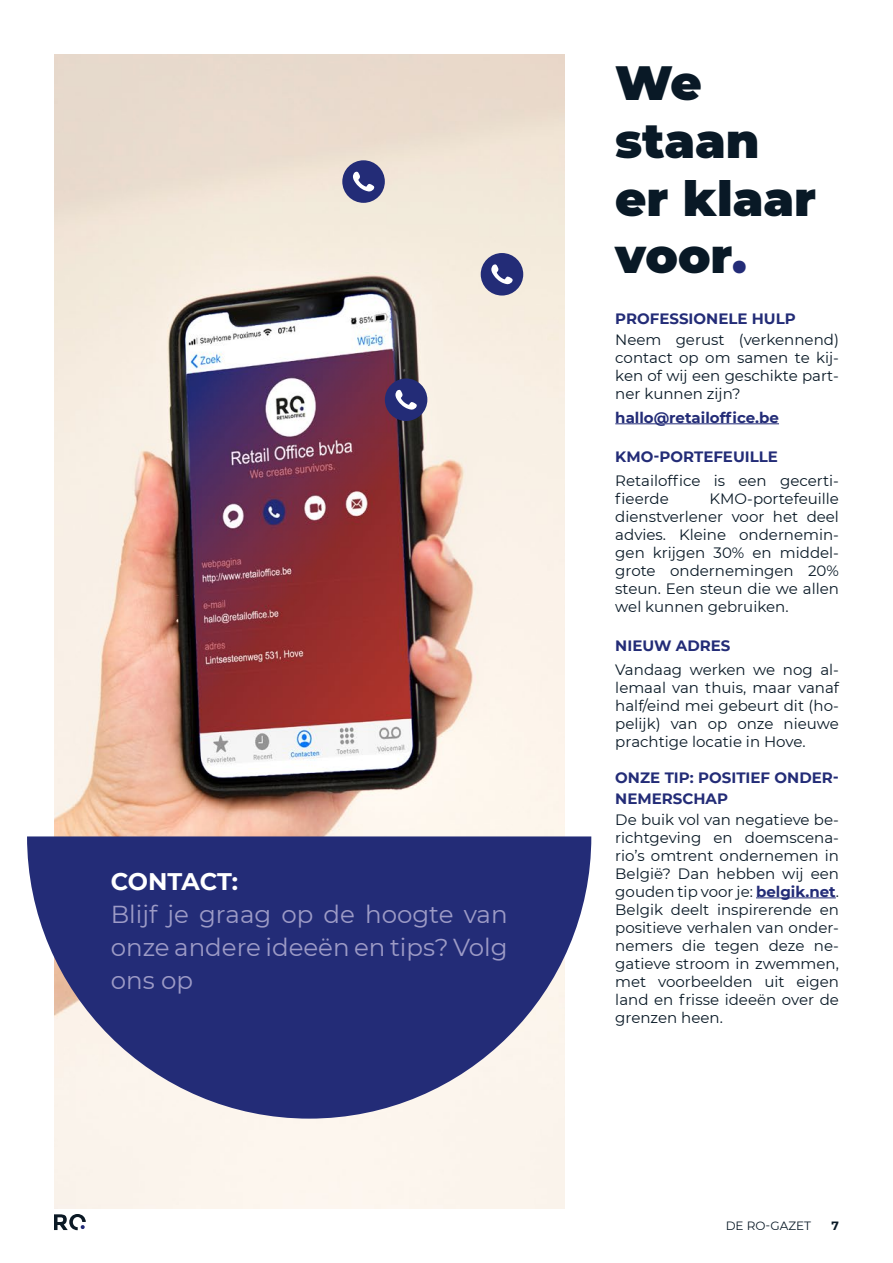
<style>
.page{position:relative;width:893px;height:1263px;background:#fff}
.page>*{position:absolute;margin:0;border:0;box-sizing:border-box;transform-origin:0 0}
.t1{font:900 48px/57.6px "Montserrat";color:#091926}
.t2{font:24.45px/33px "Montserrat";color:#9d9bc6;text-align:justify}
.t3{font:700 24px "Montserrat";letter-spacing:-.01em;color:#fff}
.t4{font:15px/18px "Montserrat";color:#091926;text-align:justify}
.t5{font:700 15px/21px "Montserrat";color:#232c77}
.t6{font:12px "Montserrat";color:#091926}
.t7{font:700 12px "Montserrat";color:#091926}
.s1{color:#232c77}
.s2{font-weight:700;color:#232c77}
</style>
<div class="page">
<img style="left:54px;top:54px;width:510px;height:1155px">
<div style="left:342px;top:160px;width:43px;height:43px;background:#232c77;border-radius:50%"></div>
<svg style="left:353px;top:171px;width:21px;height:21px"></svg>
<div style="left:385px;top:378px;width:42px;height:43px;background:#232c77;border-radius:50%"></div>
<svg style="left:395px;top:390px;width:22px;height:20px"></svg>
<div style="left:481px;top:253px;width:42px;height:43px;background:#232c77;border-radius:50%"></div>
<svg style="left:491px;top:264px;width:22px;height:20px"></svg>
<svg style="left:27px;top:836px;width:564px;height:282px;background:#515790"></svg>
<svg style="left:54px;top:1214px;width:32px;height:16px"></svg>
<hr style="left:615px;top:423px;width:164px;height:1px;background:#232c77">
<hr style="left:756px;top:897px;width:80px;height:1px;background:#232c77">
<h3 class="t3" style="left:111px;top:864px;width:129px">CONTACT:</h3>
<h2 class="t2" style="left:111px;top:897px;width:398px">Blijf je graag op de hoogte van onze andere ideeën en tips? Volg ons op</h2>
<h1 class="t1" style="left:615px;top:52px;width:202px">We staan er klaar voor<span class="s1">.</span></h1>
<p class="t5" style="left:615px;top:307px;width:182px">PROFESSIONELE HULP</p>
<p class="t4" style="left:615px;top:330px;width:225px">Neem gerust (verkennend) contact op om samen te kij&shy;ken of wij een geschikte part&shy;ner kunnen zijn?</p>
<p class="t5" style="left:615px;top:406px;width:165px">hallo@retailoffice.be</p>
<p class="t5" style="left:615px;top:445px;width:164px">KMO-PORTEFEUILLE</p>
<p class="t4" style="left:615px;top:471px;width:225px">Retailoffice is een gecerti&shy;fieerde</p>
<p class="t4" style="left:615px;top:489px;width:225px;text-indent:94px">KMO-portefeuille dienstverlener voor het deel advies. Kleine ondernemin&shy;gen krijgen 30% en middel&shy;grote ondernemingen 20% steun. Een steun die we allen wel kunnen gebruiken.</p>
<p class="t5" style="left:615px;top:634px;width:117px">NIEUW ADRES</p>
<p class="t4" style="left:615px;top:660px;width:225px">Vandaag werken we nog al&shy;lemaal van thuis, maar vanaf half/eind mei gebeurt dit (ho&shy;pelijk) van op onze nieuwe prachtige locatie in Hove.</p>
<p class="t5" style="left:615px;top:766px;width:225px">ONZE TIP: POSITIEF ONDER-<br>NEMERSCHAP</p>
<p class="t4" style="left:615px;top:810px;width:225px">De buik vol van negatieve be&shy;richtgeving en doemscena&shy;rio’s omtrent ondernemen in België? Dan hebben wij een gouden tip voor je: <span class="s2">belgik.net</span>.<br>Belgik deelt inspirerende en positieve verhalen van onder&shy;nemers die tegen deze ne&shy;gatieve stroom in zwemmen, met voorbeelden uit eigen land en frisse ideeën over de grenzen heen.</p>
<p class="t6" style="left:726px;top:1218px;width:87px">DE RO-GAZET</p>
<p class="t7" style="left:831px;top:1217px;width:9px">7</p>
</div>
